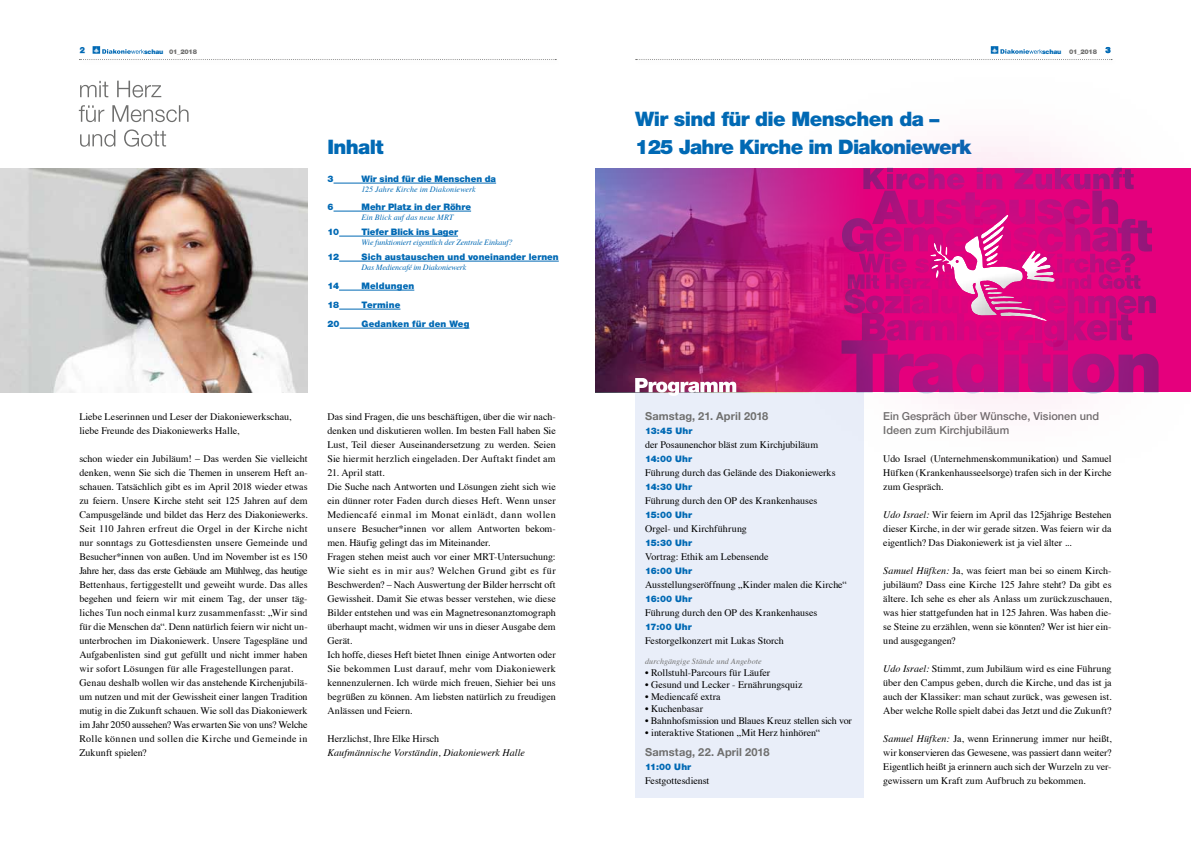
<style>
.page{position:relative;width:1191px;height:842px;background:#fff}
.page>*{position:absolute;margin:0;border:0;box-sizing:border-box;transform-origin:0 0}
.t1{font:900 20px/28px "Helvetica Neue";letter-spacing:-.04em;color:#0069b4}
.t2{font:500 11px/14px "Helvetica Neue";letter-spacing:.005em;color:#6f6f6e}
.t3{font:700 11px "Helvetica Neue";letter-spacing:.01em;color:#6f6f6e}
.t4{font:10px/14px "Times";color:#000;text-align:justify}
.t5{font:italic 10px "Times";letter-spacing:.01em;color:#000}
.t6{font:900 9px "Helvetica Neue";letter-spacing:.005em;color:#0069b4}
.t7{font:900 9px "Helvetica Neue";letter-spacing:-.015em;color:#0069b4}
.t8{font:900 9px "Sans";color:#0069b4}
.t9{font:italic 8px "Times";letter-spacing:-.01em;color:#0069b4}
.t10{font:italic 8px "Times";letter-spacing:.015em;color:#6f6f6e}
.t11{font:italic 8px "Times";letter-spacing:.01em;color:#0069b4}
.t12{font:italic 8px "Times";letter-spacing:.015em;color:#0069b4}
.t13{font:900 6.5px "Helvetica Neue";letter-spacing:-.03em;color:#6f6f6e}
.s1{color:#0069b4}
.s2{font-style:italic}
</style>
<div class="page">
<img style="left:0;top:168px;width:308px;height:224px">
<svg style="left:635px;top:46px;width:477px;height:14px"></svg>
<svg style="left:80px;top:129px;width:86px;height:18px"></svg>
<svg style="left:79px;top:105px;width:110px;height:17px"></svg>
<svg style="left:80px;top:81px;width:81px;height:17px"></svg>
<hr style="left:333px;top:183px;width:163px;height:1px;background:#0069b4">
<hr style="left:333px;top:211px;width:138px;height:1px;background:#0069b4">
<hr style="left:339px;top:236px;width:119px;height:1px;background:#0069b4">
<hr style="left:339px;top:261px;width:220px;height:1px;background:#0069b4">
<hr style="left:339px;top:290px;width:75px;height:1px;background:#0069b4">
<hr style="left:339px;top:309px;width:61px;height:1px;background:#0069b4">
<hr style="left:340px;top:328px;width:129px;height:1px;background:#0069b4">
<svg style="left:79px;top:46px;width:477px;height:14px"></svg>
<div style="left:635px;top:391px;width:228px;height:407px;background:#e9eef9"></div>
<img style="left:595px;top:168px;width:189px;height:224px">
<div style="left:784px;top:74px;width:407px;height:399px;background:#e5007d;opacity:.65"></div>
<svg style="left:841px;top:168px;width:317px;height:225px;background:#ca097e"></svg>
<div style="left:928px;top:213px;width:127px;height:109px;background:#000;opacity:.75"></div>
<svg style="left:635px;top:378px;width:101px;height:18px"></svg>
<p class="t8" style="left:79px;top:45px;width:7px">2</p>
<p class="t13" style="left:144px;top:48px;width:54px"><span class="s1">schau</span> 01_2018</p>
<p class="t13" style="left:1042px;top:48px;width:56px"><span class="s1">schau</span> 01_2018</p>
<p class="t8" style="left:1105px;top:45px;width:7px">3</p>
<h1 class="t1" style="left:327px;top:133px;width:58px">Inhalt</h1>
<p class="t6" style="left:327px;top:174px;width:8px">3</p>
<p class="t6" style="left:361px;top:174px;width:136px">Wir sind für die Menschen da</p>
<p class="t11" style="left:361px;top:183px;width:116px">125 Jahre Kirche im Diakoniewerk</p>
<p class="t6" style="left:327px;top:202px;width:8px">6</p>
<p class="t6" style="left:361px;top:202px;width:111px">Mehr Platz in der Röhre</p>
<p class="t12" style="left:361px;top:211px;width:93px">Ein Blick auf das neue MRT</p>
<p class="t6" style="left:327px;top:227px;width:13px">10</p>
<p class="t7" style="left:361px;top:227px;width:98px">Tiefer Blick ins Lager</p>
<p class="t9" style="left:361px;top:236px;width:153px">Wie funktioniert eigentlich der Zentrale Einkauf?</p>
<p class="t6" style="left:327px;top:252px;width:13px">12</p>
<p class="t6" style="left:361px;top:252px;width:199px">Sich austauschen und voneinander lernen</p>
<p class="t9" style="left:361px;top:261px;width:106px">Das Mediencafé im Diakoniewerk</p>
<p class="t6" style="left:327px;top:281px;width:13px">14</p>
<p class="t6" style="left:361px;top:281px;width:54px">Meldungen</p>
<p class="t6" style="left:327px;top:300px;width:13px">18</p>
<p class="t6" style="left:361px;top:300px;width:40px">Termine</p>
<p class="t6" style="left:327px;top:319px;width:14px">20</p>
<p class="t6" style="left:361px;top:319px;width:109px">Gedanken für den Weg</p>
<h1 class="t1" style="left:635px;top:105px;width:338px">Wir sind für die Menschen da –<br>125 Jahre Kirche im Diakoniewerk</h1>
<p class="t4" style="left:79px;top:409px;width:213px">Liebe Leserinnen und Leser der Diakoniewerkschau, liebe Freunde des Diakoniewerks Halle,</p>
<p class="t4" style="left:79px;top:451px;width:230px;text-align:left">schon wieder ein Jubiläum! – Das werden Sie vielleicht denken, wenn Sie sich die Themen in unserem Heft an&shy;schauen. Tatsächlich gibt es im April 2018 wieder etwas zu feiern. Unsere Kirche steht seit 125 Jahren auf dem Campusgelände und bildet das Herz des Diakoniewerks.<br>Seit 110 Jahren erfreut die Orgel in der Kirche nicht nur sonntags zu Gottesdiensten unsere Gemeinde und Besucher*innen von außen. Und im November ist es 150<br>Jahre her, dass das erste Gebäude am Mühlweg, das heutige Bettenhaus, fertiggestellt und geweiht wurde. Das alles begehen und feiern wir mit einem Tag, der unser täg&shy;liches Tun noch einmal kurz zusammenfasst: „Wir sind für die Menschen da“. Denn natürlich feiern wir nicht un&shy;unterbrochen im Diakoniewerk. Unsere Tagespläne und Aufgabenlisten sind gut gefüllt und nicht immer haben wir sofort Lösungen für alle Fragestellungen parat.<br>Genau deshalb wollen wir das anstehende Kirchenjubilä&shy;um nutzen und mit der Gewissheit einer langen Tradition mutig in die Zukunft schauen. Wie soll das Diakoniewerk im Jahr 2050 aussehen? Was erwarten Sie von uns? Welche Rolle können und sollen die Kirche und Gemeinde in Zukunft spielen?</p>
<p class="t4" style="left:327px;top:409px;width:230px">Das sind Fragen, die uns beschäftigen, über die wir nach&shy;denken und diskutieren wollen. Im besten Fall haben Sie Lust, Teil dieser Auseinandersetzung zu werden. Seien Sie hiermit herzlich eingeladen. Der Auftakt findet am</p>
<p class="t4" style="left:327px;top:465px;width:230px;text-align:left">21. April statt.<br>Die Suche nach Antworten und Lösungen zieht sich wie ein dünner roter Faden durch dieses Heft. Wenn unser Mediencafé einmal im Monat einlädt, dann wollen unsere Besucher*innen vor allem Antworten bekom&shy;men. Häufig gelingt das im Miteinander.<br>Fragen stehen meist auch vor einer MRT-Untersuchung:<br>Wie sieht es in mir aus? Welchen Grund gibt es für Beschwerden? – Nach Auswertung der Bilder herrscht oft Gewissheit. Damit Sie etwas besser verstehen, wie diese Bilder entstehen und was ein Magnetresonanztomograph überhaupt macht, widmen wir uns in dieser Ausgabe dem Gerät.<br>Ich hoffe, dieses Heft bietet Ihnen einige Antworten oder Sie bekommen Lust darauf, mehr vom Diakoniewerk kennenzulernen. Ich würde mich freuen, Siehier bei uns begrüßen zu können. Am liebsten natürlich zu freudigen Anlässen und Feiern.</p>
<p class="t4" style="left:327px;top:731px;width:113px">Herzlichst, Ihre Elke Hirsch</p>
<p class="t5" style="left:327px;top:744px;width:199px">Kaufmännische Vorständin, Diakoniewerk Halle</p>
<p class="t3" style="left:645px;top:408px;width:125px">Samstag, 21. April 2018</p>
<p class="t6" style="left:645px;top:426px;width:49px">13:45 Uhr</p>
<p class="t4" style="left:645px;top:437px;width:174px">der Posaunenchor bläst zum Kirchjubiläum</p>
<p class="t6" style="left:645px;top:454px;width:49px">14:00 Uhr</p>
<p class="t4" style="left:645px;top:465px;width:192px">Führung durch das Gelände des Diakoniewerks</p>
<p class="t6" style="left:645px;top:482px;width:48px">14:30 Uhr</p>
<p class="t4" style="left:645px;top:493px;width:174px">Führung durch den OP des Krankenhauses</p>
<p class="t6" style="left:645px;top:510px;width:49px">15:00 Uhr</p>
<p class="t4" style="left:645px;top:521px;width:103px">Orgel- und Kirchführung</p>
<p class="t6" style="left:645px;top:538px;width:49px">15:30 Uhr</p>
<p class="t4" style="left:645px;top:549px;width:125px">Vortrag: Ethik am Lebensende</p>
<p class="t6" style="left:645px;top:566px;width:49px">16:00 Uhr</p>
<p class="t4" style="left:645px;top:577px;width:203px">Ausstellungseröffnung „Kinder malen die Kirche“</p>
<p class="t6" style="left:645px;top:594px;width:49px">16:00 Uhr</p>
<p class="t4" style="left:645px;top:605px;width:174px">Führung durch den OP des Krankenhauses</p>
<p class="t6" style="left:645px;top:622px;width:48px">17:00 Uhr</p>
<p class="t4" style="left:645px;top:633px;width:140px">Festorgelkonzert mit Lukas Storch</p>
<p class="t10" style="left:645px;top:655px;width:118px">durchgängige Stände und Angebote</p>
<p class="t4" style="left:645px;top:665px;width:127px">• Rollstuhl-Parcours für Läufer</p>
<p class="t4" style="left:645px;top:677px;width:159px">• Gesund und Lecker - Ernährungsquiz</p>
<p class="t4" style="left:645px;top:689px;width:77px">• Mediencafé extra</p>
<p class="t4" style="left:645px;top:701px;width:59px">• Kuchenbasar</p>
<p class="t4" style="left:645px;top:713px;width:208px">• Bahnhofsmission und Blaues Kreuz stellen sich vor</p>
<p class="t4" style="left:645px;top:725px;width:177px">• interaktive Stationen „Mit Herz hinhören“</p>
<p class="t3" style="left:645px;top:744px;width:126px">Samstag, 22. April 2018</p>
<p class="t6" style="left:645px;top:762px;width:48px">11:00 Uhr</p>
<p class="t4" style="left:645px;top:773px;width:66px">Festgottesdienst</p>
<p class="t2" style="left:883px;top:409px;width:217px">Ein Gespräch über Wünsche, Visionen und<br>Ideen zum Kirchjubiläum</p>
<p class="t4" style="left:883px;top:451px;width:230px">Udo Israel (Unternehmenskommunikation) und Samuel Hüfken (Krankenhausseelsorge) trafen sich in der Kirche zum Gespräch.</p>
<p class="t4" style="left:883px;top:507px;width:230px"><span class="s2">Udo Israel:</span> Wir feiern im April das 125jährige Bestehen dieser Kirche, in der wir gerade sitzen. Was feiern wir da eigentlich? Das Diakoniewerk ist ja viel älter ...</p>
<p class="t4" style="left:883px;top:563px;width:230px"><span class="s2">Samuel Hüfken:</span> Ja, was feiert man bei so einem Kirch&shy;jubiläum? Dass eine Kirche 125 Jahre steht? Da gibt es ältere. Ich sehe es eher als Anlass um zurückzuschauen, was hier stattgefunden hat in 125 Jahren. Was haben die&shy;se Steine zu erzählen, wenn sie könnten? Wer ist hier ein&shy;und ausgegangen?</p>
<p class="t4" style="left:883px;top:661px;width:230px"><span class="s2">Udo Israel:</span> Stimmt, zum Jubiläum wird es eine Führung über den Campus geben, durch die Kirche, und das ist ja auch der Klassiker: man schaut zurück, was gewesen ist.<br>Aber welche Rolle spielt dabei das Jetzt und die Zukunft?</p>
<p class="t4" style="left:883px;top:731px;width:230px"><span class="s2">Samuel Hüfken:</span> Ja, wenn Erinnerung immer nur heißt, wir konservieren das Gewesene, was passiert dann weiter?<br>Eigentlich heißt ja erinnern auch sich der Wurzeln zu ver&shy;gewissern um Kraft zum Aufbruch zu bekommen.</p>
</div>
